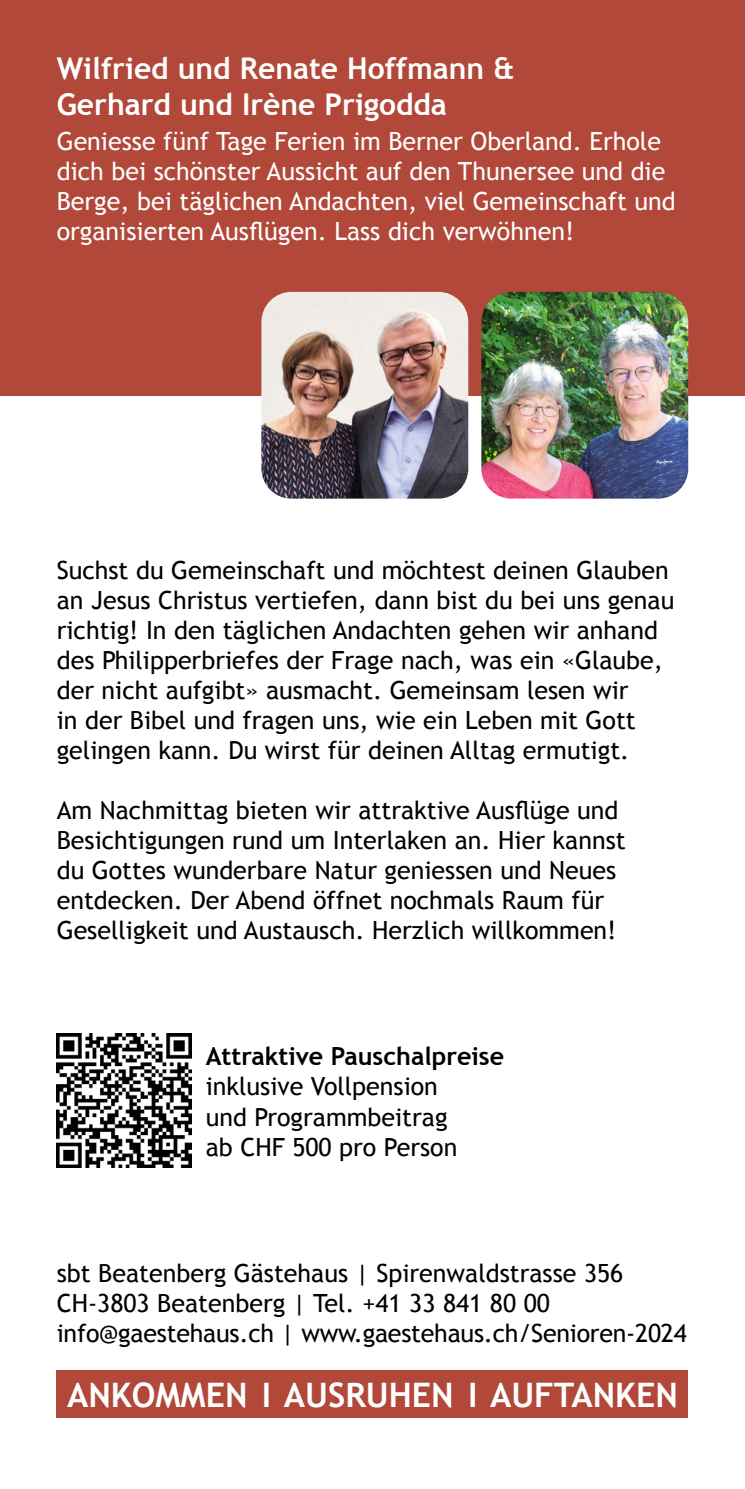
<style>
.page{position:relative;width:745px;height:1489px;background:#fff}
.page>*{position:absolute;margin:0;border:0;box-sizing:border-box;transform-origin:0 0}
.t1{font:700 33.75px "Trebuchet MS";color:#fff}
.t2{font:700 30px/36px "Trebuchet MS";color:#fff}
.t3{font:25px/30px "Trebuchet MS";color:#000}
.t4{font:25px/30px "Trebuchet MS";color:#fff}
.t5{font:700 25px "Trebuchet MS";color:#000}
</style>
<div class="page">
<div style="left:0;top:0;width:744px;height:395px;background:#b1483a"></div>
<div style="left:57px;top:1370px;width:630px;height:47px;background:#b1483a"></div>
<img style="left:481px;top:292px;width:206px;height:206px">
<img style="left:261px;top:292px;width:207px;height:206px">
<img style="left:57px;top:1033px;width:134px;height:134px">
<p class="t2" style="left:57px;top:50px;width:459px">Wilfried und Renate Hoffmann &amp;<br>Gerhard und Irène Prigodda</p>
<p class="t4" style="left:57px;top:126px;width:620px">Geniesse fünf Tage Ferien im Berner Oberland. Erhole dich bei schönster Aussicht auf den Thunersee und die Berge, bei täglichen Andachten, viel Gemeinschaft und organisierten Ausflügen. Lass dich verwöhnen!</p>
<p class="t3" style="left:57px;top:555px;width:618px">Suchst du Gemeinschaft und möchtest deinen Glauben an Jesus Christus vertiefen, dann bist du bei uns genau richtig! In den täglichen Andachten gehen wir anhand des Philipperbriefes der Frage nach, was ein «Glaube, der nicht aufgibt» ausmacht. Gemeinsam lesen wir<br>in der Bibel und fragen uns, wie ein Leben mit Gott gelingen kann. Du wirst für deinen Alltag ermutigt.</p>
<p class="t3" style="left:57px;top:795px;width:570px">Am Nachmittag bieten wir attraktive Ausflüge und Besichtigungen rund um Interlaken an. Hier kannst du Gottes wunderbare Natur geniessen und Neues entdecken. Der Abend öffnet nochmals Raum für Geselligkeit und Austausch. Herzlich willkommen!</p>
<p class="t5" style="left:206px;top:1040px;width:299px">Attraktive Pauschalpreise</p>
<p class="t3" style="left:206px;top:1071px;width:253px">inklusive Vollpension und Programmbeitrag ab CHF 500 pro Person</p>
<p class="t3" style="left:57px;top:1258px;width:631px">sbt Beatenberg Gästehaus | Spirenwaldstrasse 356<br>CH-3803 Beatenberg | Tel. +41 33 841 80 00 info@gaestehaus.ch | www.gaestehaus.ch/Senioren-2024</p>
<h1 class="t1" style="left:67px;top:1373px;width:612px">ANKOMMEN I AUSRUHEN I AUFTANKEN</h1>
</div>
